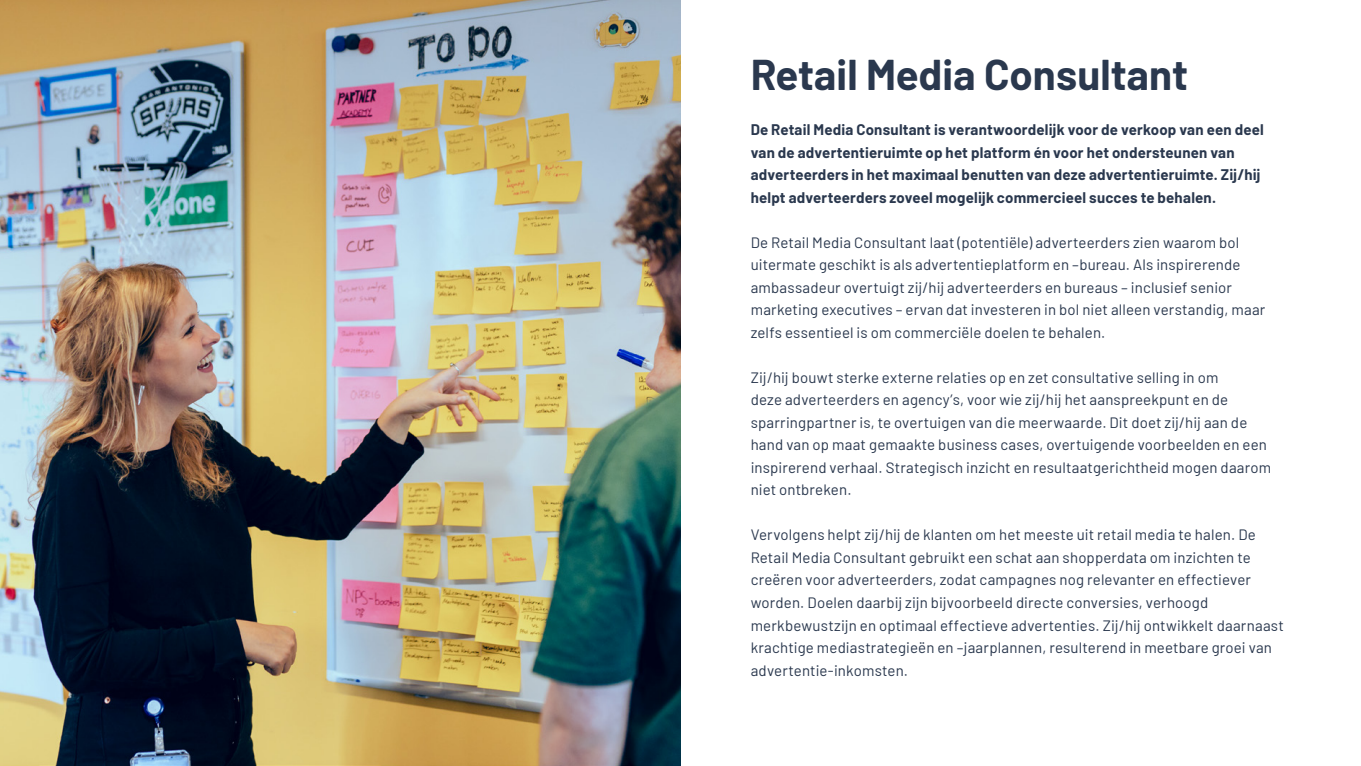
<style>
.page{position:relative;width:1361px;height:766px;background:#fff}
.page>*{position:absolute;margin:0;border:0;box-sizing:border-box;transform-origin:0 0}
.t1{font:700 42px "Barlow";color:#2a384e}
.t2{font:15px/22.5px "Barlow";letter-spacing:.01em;color:#2a384e}
.t3{font:700 15px/22.5px "Barlow";letter-spacing:.015em;color:#2a384e}
</style>
<div class="page">
<img style="left:0;top:0;width:680px;height:765px">
<p class="t1" style="left:750px;top:44px;width:439px">Retail Media Consultant</p>
<p class="t3" style="left:750px;top:117px;width:514px">De Retail Media Consultant is verantwoordelijk voor de verkoop van een deel van de advertentieruimte op het platform én voor het ondersteunen van adverteerders in het maximaal benutten van deze advertentieruimte. Zij/hij helpt adverteerders zoveel mogelijk commercieel succes te behalen.</p>
<p class="t2" style="left:750px;top:230px;width:516px">De Retail Media Consultant laat (potentiële) adverteerders zien waarom bol uitermate geschikt is als advertentieplatform en –bureau. Als inspirerende ambassadeur overtuigt zij/hij adverteerders en bureaus – inclusief senior marketing executives – ervan dat investeren in bol niet alleen verstandig, maar zelfs essentieel is om commerciële doelen te behalen.</p>
<p class="t2" style="left:750px;top:365px;width:522px">Zij/hij bouwt sterke externe relaties op en zet consultative selling in om<br>deze adverteerders en agency’s, voor wie zij/hij het aanspreekpunt en de sparringpartner is, te overtuigen van die meerwaarde. Dit doet zij/hij aan de hand van op maat gemaakte business cases, overtuigende voorbeelden en een inspirerend verhaal. Strategisch inzicht en resultaatgerichtheid mogen daarom niet ontbreken.</p>
<p class="t2" style="left:750px;top:522px;width:535px">Vervolgens helpt zij/hij de klanten om het meeste uit retail media te halen. De Retail Media Consultant gebruikt een schat aan shopperdata om inzichten te creëren voor adverteerders, zodat campagnes nog relevanter en effectiever worden. Doelen daarbij zijn bijvoorbeeld directe conversies, verhoogd merkbewustzijn en optimaal effectieve advertenties. Zij/hij ontwikkelt daarnaast krachtige mediastrategieën en –jaarplannen, resulterend in meetbare groei van advertentie-inkomsten.</p>
</div>
